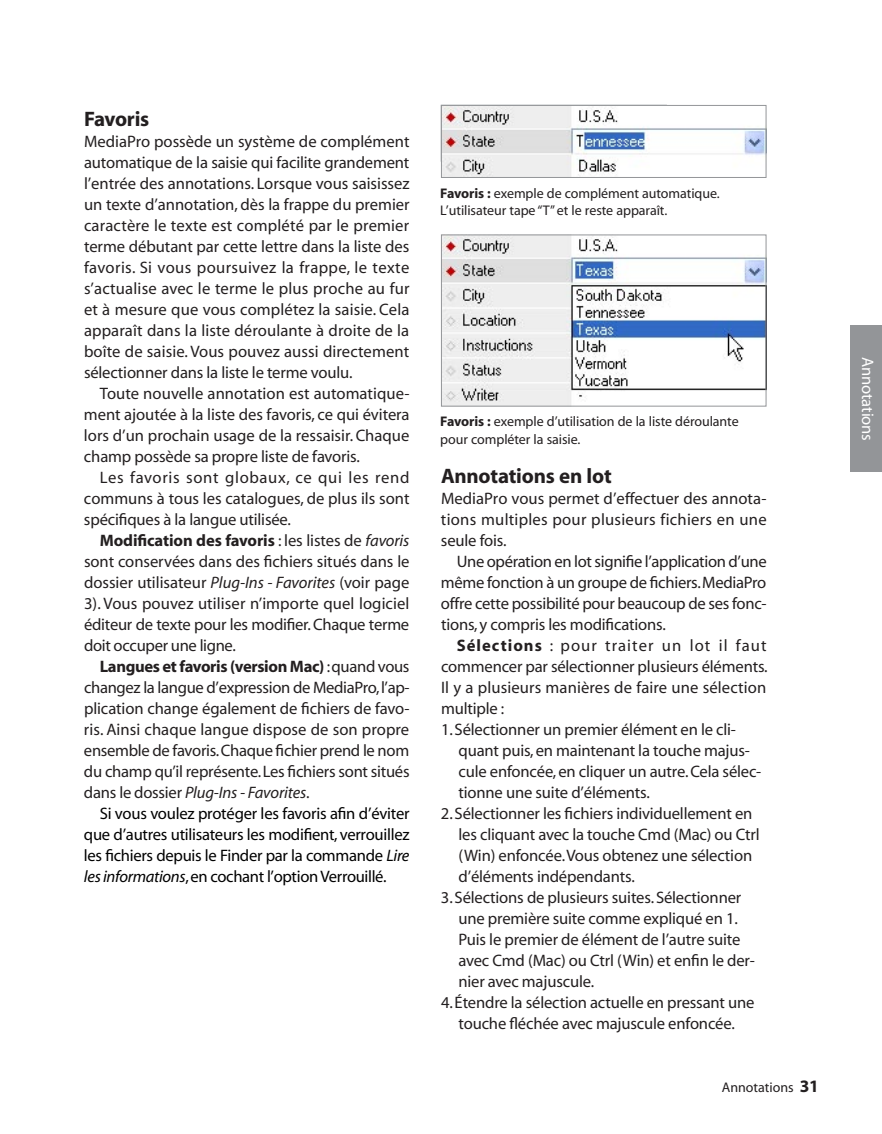
<style>
.page{position:relative;width:882px;height:1134px;background:#fff}
.page>*{position:absolute;margin:0;border:0;box-sizing:border-box;transform-origin:0 0}
.t1{font:700 21px "Myriad";letter-spacing:-.01em;color:#231f20}
.t2{font:16.62px/21px "Myriad";letter-spacing:-.01em;color:#231f20;text-align:justify}
.t3{font:16.62px/21px "Myriad";letter-spacing:-.02em;color:#000;text-align:justify}
.t4{font:16.62px "Myriad";letter-spacing:-.01em;color:#fff}
.t5{font:14px/17.5px "Myriad";letter-spacing:-.005em;color:#231f20}
.s1{font-weight:700}
.s2{font-style:italic}
.s3{font-weight:700;font-size:17.5px}
</style>
<div class="page">
<div style="left:850px;top:326px;width:32px;height:146px;background:#939598"></div>
<img style="left:443px;top:107px;width:321px;height:69px">
<div style="left:441px;top:105px;width:325px;height:73px;border:1px solid #939598"></div>
<img style="left:443px;top:236px;width:321px;height:169px">
<div style="left:441px;top:234px;width:325px;height:173px;border:1px solid #939598"></div>
<p class="t1" style="left:84px;top:108px;width:67px">Favoris</p>
<p class="t2" style="left:84px;top:132px;width:327px">MediaPro possède un système de complément automatique de la saisie qui facilite grandement l’entrée des annotations. Lorsque vous saisissez un texte d’annotation, dès la frappe du premier caractère le texte est complété par le premier terme débutant par cette lettre dans la liste des favoris. Si vous poursuivez la frappe, le texte s’actualise avec le terme le plus proche au fur et à mesure que vous complétez la saisie. Cela apparaît dans la liste déroulante à droite de la boîte de saisie. Vous pouvez aussi directement sélectionner dans la liste le terme voulu.</p>
<p class="t2" style="left:84px;top:384px;width:327px;text-indent:16px">Toute nouvelle annotation est automatique&shy;ment ajoutée à la liste des favoris, ce qui évitera lors d’un prochain usage de la ressaisir. Chaque champ possède sa propre liste de favoris.</p>
<p class="t2" style="left:84px;top:468px;width:327px;text-indent:16px">Les favoris sont globaux, ce qui les rend communs à tous les catalogues, de plus ils sont spécifiques à la langue utilisée.</p>
<p class="t2" style="left:84px;top:531px;width:327px;text-indent:16px"><span class="s1">Modification des favoris</span> : les listes de <span class="s2">favoris </span>sont conservées dans des fichiers situés dans le dossier utilisateur <span class="s2">Plug-Ins - Favorites</span> (voir page 3). Vous pouvez utiliser n’importe quel logiciel éditeur de texte pour les modifier. Chaque terme doit occuper une ligne.</p>
<p class="t2" style="left:84px;top:657px;width:327px;text-indent:16px"><span class="s1">Langues et favoris (version Mac)</span> : quand vous changez la langue d’expression de MediaPro, l’ap&shy;plication change également de fichiers de favo&shy;ris. Ainsi chaque langue dispose de son propre ensemble de favoris. Chaque fichier prend le nom du champ qu’il représente. Les fichiers sont situés dans le dossier <span class="s2">Plug-Ins - Favorites</span>.</p>
<p class="t3" style="left:84px;top:804px;width:327px;text-indent:16px">Si vous voulez protéger les favoris afin d’éviter que d’autres utilisateurs les modifient, verrouillez les fichiers depuis le Finder par la commande <span class="s2">Lire les informations</span>, en cochant l’option Verrouillé.</p>
<p class="t5" style="left:440px;top:185px;width:281px"><span class="s1">Favoris :</span> exemple de complément automatique.<br>L’utilisateur tape “T” et le reste apparaît.</p>
<p class="t5" style="left:440px;top:414px;width:300px"><span class="s1">Favoris :</span> exemple d’utilisation de la liste déroulante pour compléter la saisie.</p>
<p class="t1" style="left:441px;top:465px;width:172px">Annotations en lot</p>
<p class="t2" style="left:441px;top:489px;width:327px">MediaPro vous permet d’effectuer des annota&shy;tions multiples pour plusieurs fichiers en une seule fois.</p>
<p class="t2" style="left:441px;top:552px;width:327px;text-indent:16px">Une opération en lot signifie l’application d’une même fonction à un groupe de fichiers. MediaPro offre cette possibilité pour beaucoup de ses fonc&shy;tions, y compris les modifications.</p>
<p class="t2" style="left:441px;top:636px;width:328px;text-indent:16px"><span class="s1">Sélections</span> : pour traiter un lot il faut commencer par sélectionner plusieurs éléments.<br>Il y a plusieurs manières de faire une sélection multiple :</p>
<p class="t2" style="left:458px;top:720px;width:304px;text-align:left;text-indent:-17px">1. Sélectionner un premier élément en le cli&shy;quant puis, en maintenant la touche majus&shy;cule enfoncée, en cliquer un autre. Cela sélec&shy;tionne une suite d’éléments.</p>
<p class="t2" style="left:458px;top:804px;width:303px;text-align:left;text-indent:-17px">2. Sélectionner les fichiers individuellement en les cliquant avec la touche Cmd (Mac) ou Ctrl (Win) enfoncée. Vous obtenez une sélection d’éléments indépendants.</p>
<p class="t2" style="left:458px;top:888px;width:298px;text-align:left;text-indent:-17px">3. Sélections de plusieurs suites. Sélectionner une première suite comme expliqué en 1.<br>Puis le premier de élément de l’autre suite avec Cmd (Mac) ou Ctrl (Win) et enfin le der&shy;nier avec majuscule.</p>
<p class="t2" style="left:441px;top:993px;width:315px;text-align:center">4. Étendre la sélection actuelle en pressant une touche fléchée avec majuscule enfoncée.</p>
<p class="t5" style="left:722px;top:1079px;width:99px">Annotations <span class="s3">31</span></p>
<p class="t4" style="left:876px;top:357px;width:85px;rotate:90deg">Annotations</p>
</div>
